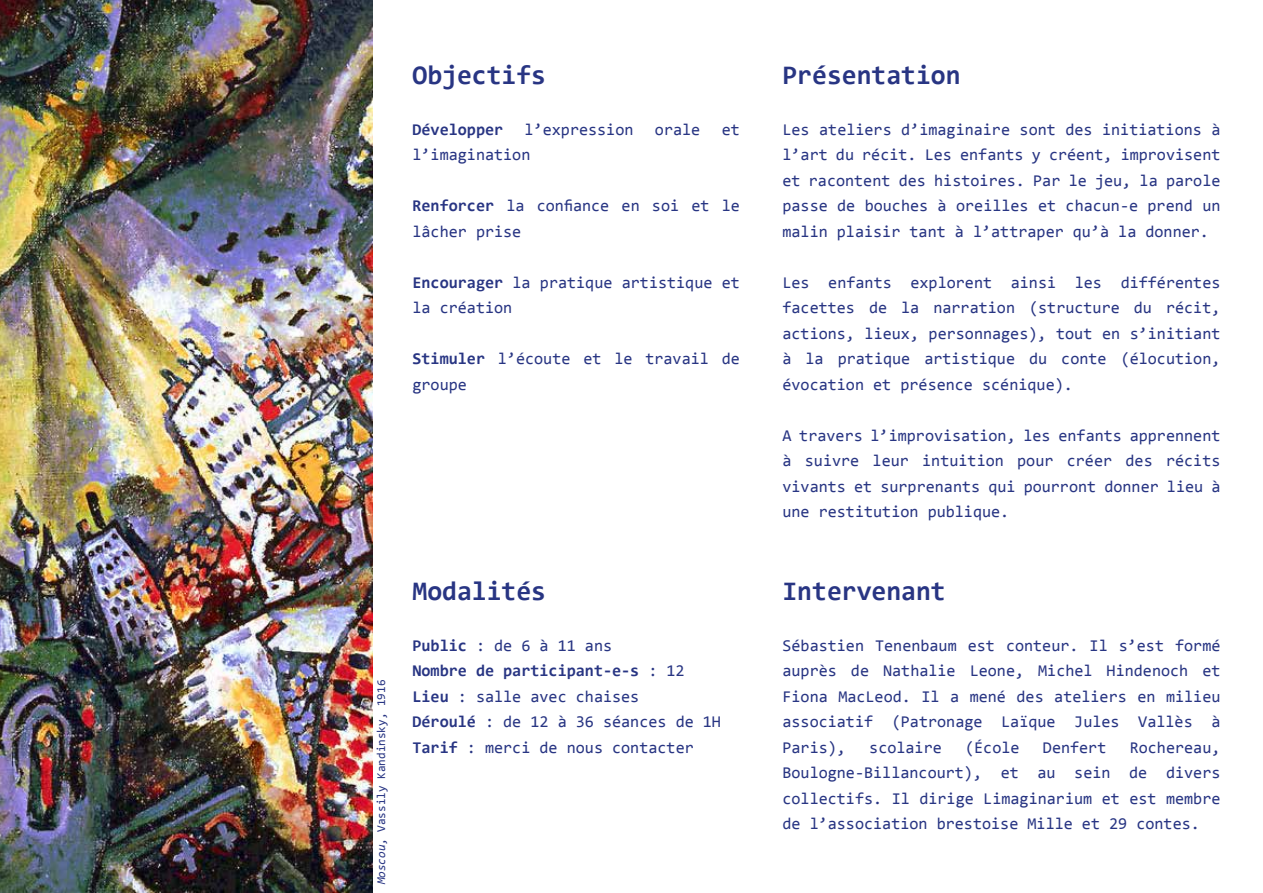
<style>
.page{position:relative;width:1263px;height:893px;background:#fff}
.page>*{position:absolute;margin:0;border:0;box-sizing:border-box;transform-origin:0 0}
.t1{font:700 27px "Consolas";color:#283583}
.t2{font:16.5px/25.5px "Consolas";color:#283583;text-align:justify}
.t3{font:700 16.5px "Consolas";color:#283583}
.t4{font:12px "Consolas";color:#283583}
.s1{font-weight:700}
.s2{font-style:italic}
</style>
<div class="page">
<img style="left:0;top:0;width:372px;height:893px">
<h1 class="t1" style="left:412px;top:58px;width:135px">Objectifs</h1>
<p class="t3" style="left:412px;top:119px;width:92px">Développer</p>
<p class="t2" style="left:525px;top:116px;width:110px">l’expression</p>
<p class="t2" style="left:655px;top:116px;width:47px">orale</p>
<p class="t2" style="left:722px;top:116px;width:20px">et</p>
<p class="t2" style="left:412px;top:142px;width:119px">l’imagination</p>
<p class="t2" style="left:412px;top:193px;width:329px"><span class="s1">Renforcer</span> la confiance en soi et le lâcher prise</p>
<p class="t2" style="left:412px;top:269px;width:329px"><span class="s1">Encourager</span> la pratique artistique et la création</p>
<p class="t2" style="left:412px;top:346px;width:329px"><span class="s1">Stimuler</span> l’écoute et le travail de groupe</p>
<p class="t4" style="left:373px;top:884px;width:206px;rotate:-90deg"><span class="s2">Moscou</span>, Vassily Kandinsky, 1916</p>
<h1 class="t1" style="left:412px;top:573px;width:135px">Modalités</h1>
<p class="t2" style="left:412px;top:632px;width:310px;text-align:left"><span class="s1">Public</span> : de 6 à 11 ans<br><span class="s1">Nombre de participant-e-s</span> : 12<br><span class="s1">Lieu</span> : salle avec chaises<br><span class="s1">Déroulé</span> : de 12 à 36 séances de 1H<br><span class="s1">Tarif</span> : merci de nous contacter</p>
<h1 class="t1" style="left:782px;top:58px;width:180px">Présentation</h1>
<p class="t2" style="left:782px;top:116px;width:439px">Les ateliers d’imaginaire sont des initiations à l’art du récit. Les enfants y créent, improvisent et racontent des histoires. Par le jeu, la parole passe de bouches à oreilles et chacun-e prend un malin plaisir tant à l’attraper qu’à la donner.</p>
<p class="t2" style="left:782px;top:269px;width:440px">Les enfants explorent ainsi les différentes facettes de la narration (structure du récit, actions, lieux, personnages), tout en s’initiant à la pratique artistique du conte (élocution, évocation et présence scénique).</p>
<p class="t2" style="left:782px;top:422px;width:439px">A travers l’improvisation, les enfants apprennent à suivre leur intuition pour créer des récits vivants et surprenants qui pourront donner lieu à une restitution publique.</p>
<h1 class="t1" style="left:782px;top:573px;width:165px">Intervenant</h1>
<p class="t2" style="left:782px;top:632px;width:439px">Sébastien Tenenbaum est conteur. Il s’est formé auprès de Nathalie Leone, Michel Hindenoch et Fiona MacLeod. Il a mené des ateliers en milieu associatif (Patronage Laïque Jules Vallès à Paris),</p>
<p class="t2" style="left:869px;top:734px;width:74px">scolaire</p>
<p class="t2" style="left:965px;top:734px;width:56px">(École</p>
<p class="t2" style="left:1043px;top:734px;width:65px">Denfert</p>
<p class="t2" style="left:782px;top:734px;width:439px;text-indent:347px">Rochereau, Boulogne‑ Billancourt), et au sein de divers collectifs. Il dirige Limaginarium et est membre de l’association brestoise Mille et 29 contes.</p>
</div>
